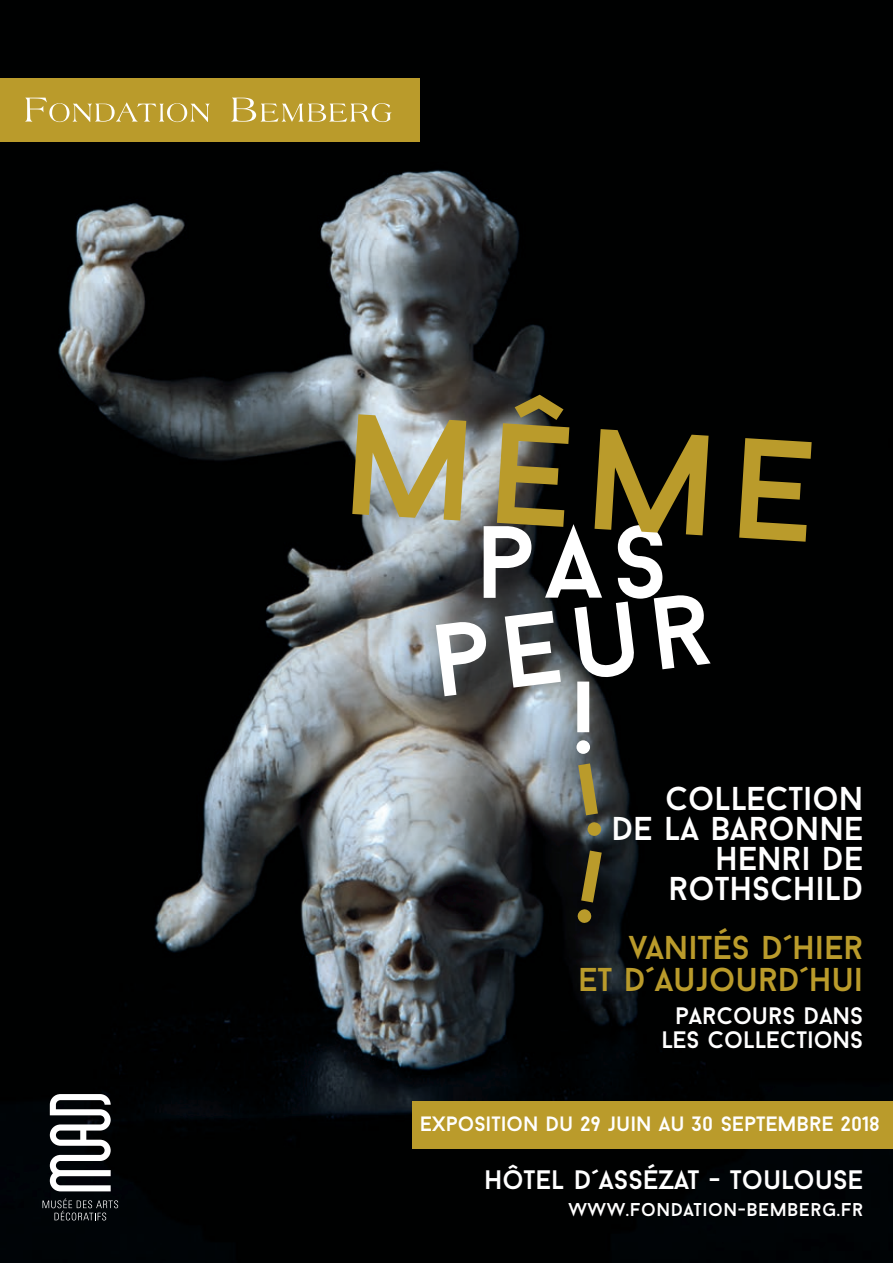
<style>
.page{position:relative;width:893px;height:1263px;background:#fff}
.page>*{position:absolute;margin:0;border:0;box-sizing:border-box;transform-origin:0 0}
.t1{font:142.5px "Baron Neue";color:#ba9b2b}
.t2{font:102.15px "Baron Neue";color:#fff}
.t3{font:33px/30px "Baron Neue";color:#fff;text-align:right}
.t4{font:33px/32px "Baron Neue";color:#ba9b2b;text-align:right}
.t5{font:26.7px "Baron Neue";color:#fff}
.t6{font:23.85px/23.9px "Baron Neue";color:#fff;text-align:center}
.t7{font:20.7px "Baron Neue";color:#fff}
.t8{font:18.6px "Baron Neue";letter-spacing:.03em;color:#fff}
</style>
<div class="page">
<img style="left:0;top:0;width:893px;height:1263px">
<div style="left:0;top:79px;width:419px;height:63px;background:#ba9b2b"></div>
<svg style="left:25px;top:98px;width:185px;height:24px"></svg>
<svg style="left:231px;top:98px;width:161px;height:24px"></svg>
<div style="left:412px;top:1101px;width:481px;height:47px;background:#ba9b2b"></div>
<svg style="left:576px;top:681px;width:14px;height:73px"></svg>
<svg style="left:578px;top:763px;width:24px;height:73px;background:#797145"></svg>
<svg style="left:577px;top:850px;width:25px;height:73px;background:#51451a"></svg>
<svg style="left:43px;top:1198px;width:75px;height:22px;background:#232629"></svg>
<svg style="left:50px;top:1094px;width:61px;height:97px"></svg>
<h1 class="t1" style="left:348px;top:376px;width:473px;rotate:3deg">MÊME</h1>
<h2 class="t2" style="left:476px;top:498px;width:194px">PAS</h2>
<h2 class="t2" style="left:424px;top:598px;width:282px;rotate:-7deg">PEUR</h2>
<p class="t3" style="left:611px;top:783px;width:253px">COLLECTION<br>DE LA BARONNE<br>HENRI DE<br>ROTHSCHILD</p>
<p class="t4" style="left:578px;top:930px;width:287px">VANITÉS D´HIER<br>ET D´AUJOURD´HUI</p>
<p class="t6" style="left:661px;top:1003px;width:203px">PARCOURS DANS<br>LES COLLECTIONS</p>
<p class="t7" style="left:420px;top:1111px;width:461px">EXPOSITION DU 29 JUIN AU 30 SEPTEMBRE 2018</p>
<p class="t5" style="left:484px;top:1163px;width:381px">HÔTEL D´ASSÉZAT - TOULOUSE</p>
<p class="t8" style="left:568px;top:1198px;width:296px">WWW.FONDATION-BEMBERG.FR</p>
</div>
